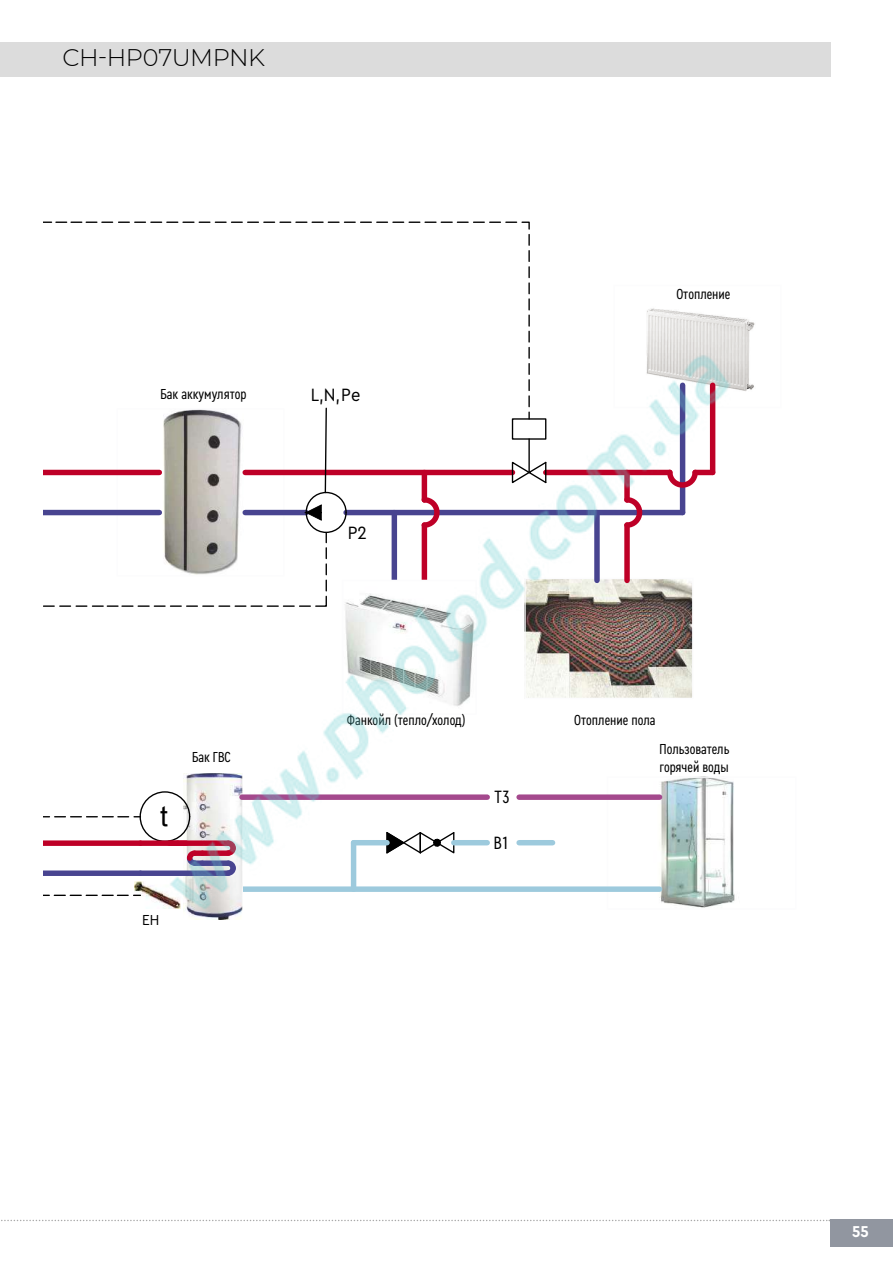
<style>
.page{position:relative;width:893px;height:1263px;background:#fff}
.page>*{position:absolute;margin:0;border:0;box-sizing:border-box;transform-origin:0 0}
.t1{font:27.9px "Arial";color:#000}
.t2{font:300 24px "Montserrat";letter-spacing:-.025em;color:#000}
.t3{font:18.6px "Cera Compact Pro";color:#000}
.t4{font:18.6px "Cera Condensed Pro";color:#000}
.t5{font:700 16.5px "Cera Compact Pro";color:#fff}
.t6{font:15.15px/18.1px "Cera Condensed Pro";color:#000}
.t7{font:15.15px "Cera Compact Pro";color:#000}
</style>
<div class="page">
<svg style="left:1px;top:1220px;width:829px;height:1px"></svg>
<div style="left:830px;top:1219px;width:63px;height:28px;background:#9196a0"></div>
<div style="left:0;top:43px;width:830px;height:34px;background:#dcdcdc"></div>
<div style="left:44px;top:470px;width:115px;height:5px;background:#be0027"></div>
<div style="left:44px;top:510px;width:115px;height:5px;background:#484490"></div>
<div style="left:44px;top:870px;width:96px;height:6px;background:#484490"></div>
<div style="left:44px;top:840px;width:96px;height:6px;background:#be0027"></div>
<svg style="left:506px;top:221px;width:24px;height:6px"></svg>
<svg style="left:393px;top:222px;width:75px;height:1px"></svg>
<svg style="left:264px;top:222px;width:91px;height:1px"></svg>
<svg style="left:151px;top:222px;width:75px;height:1px"></svg>
<svg style="left:44px;top:222px;width:69px;height:1px"></svg>
<img style="left:135px;top:882px;width:7px;height:14px">
<svg style="left:44px;top:895px;width:84px;height:1px"></svg>
<svg style="left:103px;top:816px;width:37px;height:1px"></svg>
<div style="left:140px;top:840px;width:38px;height:6px;background:#be0027"></div>
<div style="left:140px;top:870px;width:88px;height:6px;background:#484490"></div>
<svg style="left:44px;top:605px;width:10px;height:2px"></svg>
<svg style="left:60px;top:605px;width:82px;height:2px"></svg>
<img style="left:142px;top:227px;width:609px;height:693px">
<h2 class="t2" style="left:62px;top:41px;width:204px">CH-HP07UMPNK</h2>
<p class="t6" style="left:161px;top:384px;width:87px">Бак аккумулятор</p>
<p class="t3" style="left:311px;top:382px;width:51px">L,N,Ре</p>
<p class="t3" style="left:348px;top:520px;width:21px">P2</p>
<p class="t6" style="left:676px;top:284px;width:56px">Отопление</p>
<h1 class="t1" style="left:160px;top:798px;width:9px">t</h1>
<p class="t6" style="left:192px;top:747px;width:40px">Бак ГВС</p>
<p class="t7" style="left:142px;top:910px;width:19px">EH</p>
<p class="t6" style="left:347px;top:710px;width:120px">Фанкойл (тепло/холод)</p>
<p class="t4" style="left:495px;top:784px;width:16px">Т3</p>
<p class="t4" style="left:494px;top:830px;width:16px">В1</p>
<p class="t6" style="left:574px;top:710px;width:83px">Отопление пола</p>
<p class="t6" style="left:660px;top:739px;width:71px">Пользователь горячей воды</p>
<p class="t5" style="left:852px;top:1220px;width:18px">55</p>
</div>
